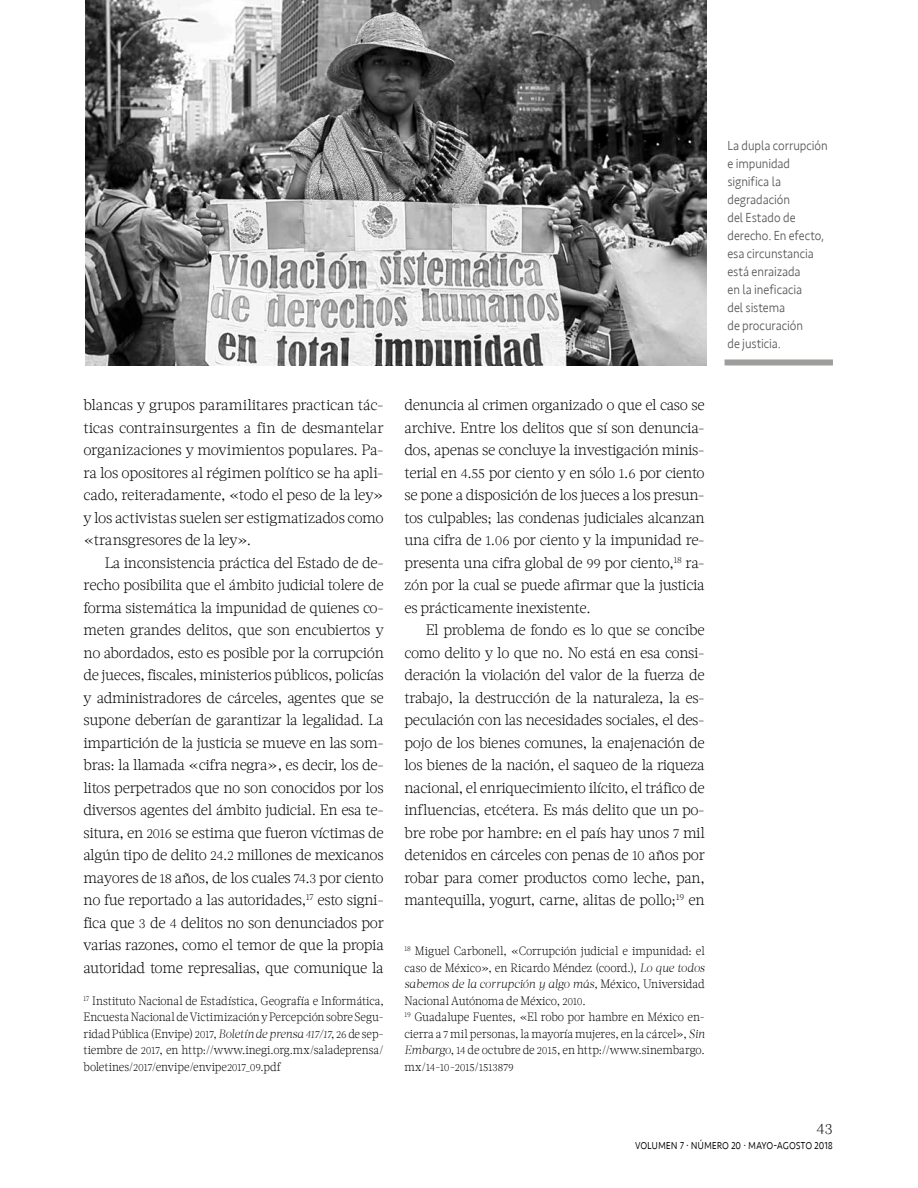
<style>
.page{position:relative;width:918px;height:1188px;background:#fff}
.page>*{position:absolute;margin:0;border:0;box-sizing:border-box;transform-origin:0 0}
.t1{font:300 15px/22.5px "Acta W01";letter-spacing:-.02em;color:#000;text-align:justify}
.t2{font:300 13.5px/18px "Seravek";letter-spacing:-.005em;color:#575756;scale:.91 1}
.t3{font:300 13.5px "Seravek";letter-spacing:-.015em;color:#000;scale:.8 1}
.t4{font:300 12px/16.5px "Acta W01";letter-spacing:-.005em;color:#000;scale:.95 1}
.t5{font:300 12px/16.5px "Acta W01";letter-spacing:-.005em;color:#000;text-align:justify;scale:.94 1}
.t6{font:300 10.5px "Acta W01";letter-spacing:-.01em;color:#000;scale:.95 1}
.s1{font-size:13.2px}
.s2{font-size:10.5px}
.s3{font-style:italic}
.s4{font-style:italic;font-size:10.5px}
.s5{font-size:12px}
</style>
<div class="page">
<img style="left:85px;top:0;width:621px;height:365px">
<div style="left:725px;top:359px;width:108px;height:6px;background:#9d9d9c"></div>
<p class="t1" style="left:84px;top:394px;width:302px">blancas y grupos paramilitares practican tác&shy;ticas contrainsurgentes a fin de desmantelar organizaciones y movimientos populares. Pa&shy;ra los opositores al régimen político se ha apli&shy;cado, reiteradamente, «todo el peso de la ley» y los activistas suelen ser estigmatizados como «transgresores de la ley».</p>
<p class="t1" style="left:84px;top:551px;width:302px;text-indent:21px">La inconsistencia práctica del Estado de de&shy;recho posibilita que el ámbito judicial tolere de forma sistemática la impunidad de quienes co&shy;meten grandes delitos, que son encubiertos y no abordados, esto es posible por la corrupción de jueces, fiscales, ministerios públicos, policías y administradores de cárceles, agentes que se supone deberían de garantizar la legalidad. La impartición de la justicia se mueve en las som&shy;bras: la llamada «cifra negra», es decir, los de&shy;litos perpetrados que no son conocidos por los diversos agentes del ámbito judicial. En esa te&shy;situra, en <span class="s1">2016</span> se estima que fueron víctimas de algún tipo de delito <span class="s1">24</span>.<span class="s1">2</span> millones de mexicanos mayores de <span class="s1">18</span> años, de los cuales <span class="s1">74</span>.<span class="s1">3</span> por ciento no fue reportado a las autoridades,<sup>17</sup> esto signi&shy;fica que <span class="s1">3</span> de <span class="s1">4</span> delitos no son denunciados por varias razones, como el temor de que la propia autoridad tome represalias, que comunique la</p>
<p class="t5" style="left:84px;top:992px;width:321px"><sup>17</sup> Instituto Nacional de Estadística, Geografía e Informática, Encuesta Nacional de Victimización y Percepción sobre Segu&shy;ridad Pública (Envipe) <span class="s2">2017</span>, <span class="s3">Boletín de prensa</span> <span class="s4">417</span><span class="s3">/</span><span class="s4">17</span>, <span class="s2">26</span> de sep&shy;tiembre de <span class="s2">2017</span>, en http://www.inegi.org.mx/saladeprensa/ boletines/<span class="s2">2017</span>/envipe/envipe<span class="s2">2017</span>_<span class="s2">09</span>.pdf</p>
<p class="t1" style="left:404px;top:394px;width:302px">denuncia al crimen organizado o que el caso se archive. Entre los delitos que sí son denuncia&shy;dos, apenas se concluye la investigación minis&shy;terial en <span class="s1">4</span>.<span class="s1">55</span> por ciento y en sólo <span class="s1">1</span>.<span class="s1">6</span> por ciento se pone a disposición de los jueces a los presun&shy;tos culpables; las condenas judiciales alcanzan una cifra de <span class="s1">1</span>.<span class="s1">06</span> por ciento y la impunidad re&shy;presenta una cifra global de <span class="s1">99</span> por ciento,<sup>18</sup> ra&shy;zón por la cual se puede afirmar que la justicia es prácticamente inexistente.</p>
<p class="t1" style="left:404px;top:619px;width:302px;text-indent:21px">El problema de fondo es lo que se concibe como delito y lo que no. No está en esa consi&shy;deración la violación del valor de la fuerza de trabajo, la destrucción de la naturaleza, la es&shy;peculación con las necesidades sociales, el des&shy;pojo de los bienes comunes, la enajenación de los bienes de la nación, el saqueo de la riqueza nacional, el enriquecimiento ilícito, el tráfico de influencias, etcétera. Es más delito que un po&shy;bre robe por hambre: en el país hay unos <span class="s1">7</span> mil detenidos en cárceles con penas de <span class="s1">10</span> años por robar para comer productos como leche, pan, mantequilla, yogurt, carne, alitas de pollo;<sup>19</sup> en</p>
<p class="t4" style="left:404px;top:943px;width:318px"><sup>18</sup> Miguel Carbonell, «Corrupción judicial e impunidad: el caso de México», en Ricardo Méndez (coord.), <span class="s3">Lo que todos sabemos de la corrupción y algo más</span>, México, Universidad Nacional Autónoma de México, <span class="s2">2010</span>.<br><sup>19</sup> Guadalupe Fuentes, «El robo por hambre en México en&shy;cierra a <span class="s2">7</span> mil personas, la mayoría mujeres, en la cárcel», <span class="s3">Sin Embargo</span>, <span class="s2">14</span> de octubre de <span class="s2">2015</span>, en http://www.sinembargo.</p>
<p class="t6" style="left:404px;top:1061px;width:116px"><span class="s5">mx/</span>14<span class="s5">-</span>10<span class="s5">-</span>2015<span class="s5">/</span>1513879</p>
<p class="t2" style="left:728px;top:137px;width:112px">La dupla corrupción e impunidad significa la degradación<br>del Estado de derecho. En efecto, esa circunstancia está enraizada<br>en la ineficacia<br>del sistema<br>de procuración<br>de justicia.</p>
<p class="t1" style="left:817px;top:1117px;width:18px">43</p>
<p class="t3" style="left:635px;top:1137px;width:249px">volumen 7 · número 20 · mayo-agosto 2018</p>
</div>
